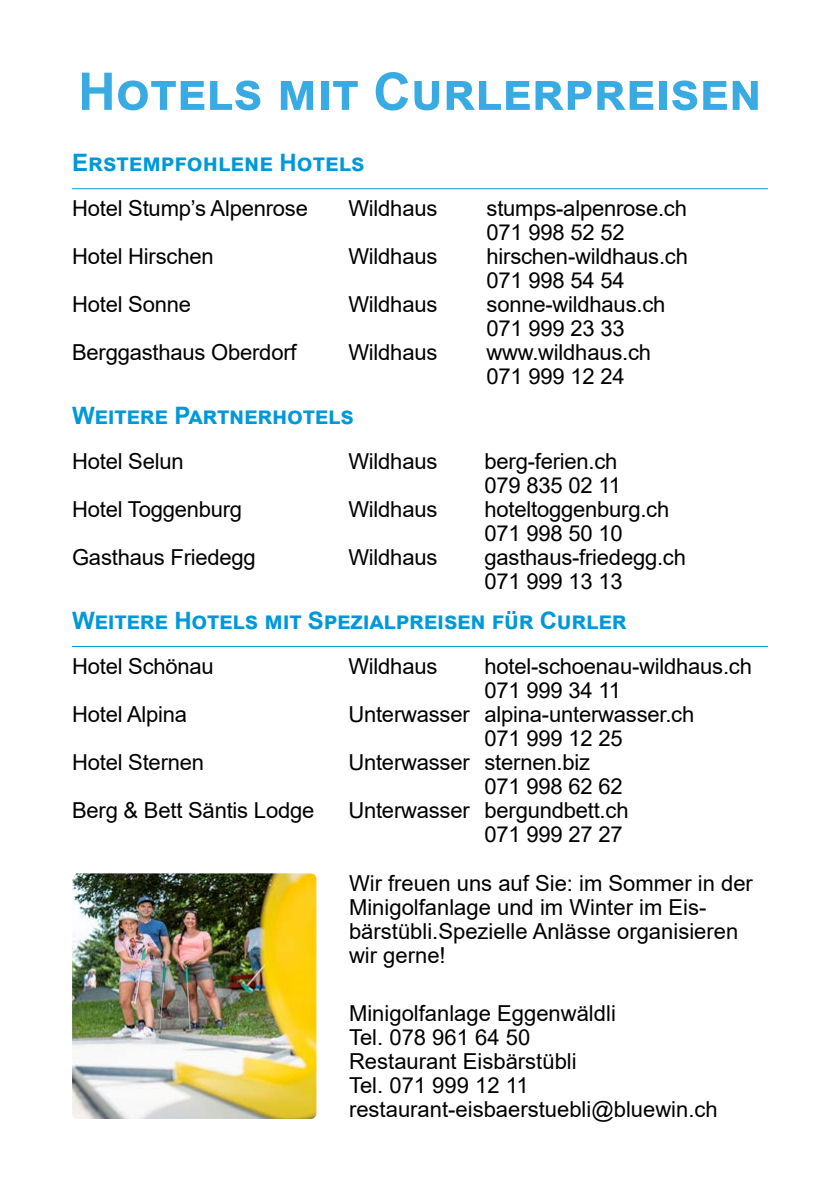
<style>
.page{position:relative;width:840px;height:1191px;background:#fff}
.page>*{position:absolute;margin:0;border:0;box-sizing:border-box;transform-origin:0 0}
.t1{font:700 52px "Arial";color:#38abe2}
.t2{font:700 24px "Arial";letter-spacing:-.01em;color:#0098d8}
.t3{font:22px/24px "Arial";letter-spacing:-.01em;color:#000}
</style>
<div class="page">
<hr style="left:72px;top:188px;width:695px;height:1px;background:#0098d8">
<hr style="left:72px;top:646px;width:695px;height:1px;background:#0098d8">
<img style="left:72px;top:873px;width:244px;height:246px">
<h1 class="t1" style="left:78px;top:55px;width:684px">Hotels mit Curlerpreisen</h1>
<p class="t2" style="left:72px;top:146px;width:294px">Erstempfohlene Hotels</p>
<p class="t3" style="left:72px;top:196px;width:237px">Hotel Stump’s Alpenrose</p>
<p class="t3" style="left:348px;top:196px;width:90px">Wildhaus</p>
<p class="t3" style="left:486px;top:196px;width:202px">stumps-alpenrose.ch<br>071 998 52 52</p>
<p class="t3" style="left:72px;top:244px;width:143px">Hotel Hirschen</p>
<p class="t3" style="left:348px;top:244px;width:90px">Wildhaus</p>
<p class="t3" style="left:486px;top:244px;width:203px">hirschen-wildhaus.ch<br>071 998 54 54</p>
<p class="t3" style="left:72px;top:292px;width:120px">Hotel Sonne</p>
<p class="t3" style="left:348px;top:292px;width:90px">Wildhaus</p>
<p class="t3" style="left:486px;top:292px;width:180px">sonne-wildhaus.ch<br>071 999 23 33</p>
<p class="t3" style="left:72px;top:340px;width:226px">Berggasthaus Oberdorf</p>
<p class="t3" style="left:348px;top:340px;width:90px">Wildhaus</p>
<p class="t3" style="left:486px;top:340px;width:166px">www.wildhaus.ch<br>071 999 12 24</p>
<p class="t2" style="left:72px;top:399px;width:283px">Weitere Partnerhotels</p>
<p class="t3" style="left:72px;top:449px;width:113px">Hotel Selun</p>
<p class="t3" style="left:348px;top:449px;width:90px">Wildhaus</p>
<p class="t3" style="left:484px;top:449px;width:138px">berg-ferien.ch<br>079 835 02 11</p>
<p class="t3" style="left:72px;top:497px;width:171px">Hotel Toggenburg</p>
<p class="t3" style="left:348px;top:497px;width:90px">Wildhaus</p>
<p class="t3" style="left:484px;top:497px;width:186px">hoteltoggenburg.ch<br>071 998 50 10</p>
<p class="t3" style="left:72px;top:545px;width:185px">Gasthaus Friedegg</p>
<p class="t3" style="left:348px;top:545px;width:90px">Wildhaus</p>
<p class="t3" style="left:484px;top:545px;width:203px">gasthaus-friedegg.ch<br>071 999 13 13</p>
<p class="t2" style="left:72px;top:604px;width:555px">Weitere Hotels mit Spezialpreisen für Curler</p>
<p class="t3" style="left:72px;top:654px;width:143px">Hotel Schönau</p>
<p class="t3" style="left:348px;top:654px;width:90px">Wildhaus</p>
<p class="t3" style="left:484px;top:654px;width:269px">hotel-schoenau-wildhaus.ch<br>071 999 34 11</p>
<p class="t3" style="left:72px;top:702px;width:116px">Hotel Alpina</p>
<p class="t3" style="left:484px;top:702px;width:211px;text-indent:-136px">Unterwasser alpina-unterwasser.ch<br>071 999 12 25</p>
<p class="t3" style="left:72px;top:750px;width:133px">Hotel Sternen</p>
<p class="t3" style="left:484px;top:750px;width:140px;text-indent:-136px">Unterwasser sternen.biz<br>071 998 62 62</p>
<p class="t3" style="left:72px;top:798px;width:243px">Berg &amp; Bett Säntis Lodge</p>
<p class="t3" style="left:348px;top:798px;width:281px;text-align:right">Unterwasser bergundbett.ch<br>071 999 27 27</p>
<p class="t3" style="left:349px;top:871px;width:405px">Wir freuen uns auf Sie: im Sommer in der<br>Minigolfanlage und im Winter im Eis&shy;bärstübli.Spezielle Anlässe organisieren wir gerne!</p>
<p class="t3" style="left:349px;top:1001px;width:370px">Minigolfanlage Eggenwäldli<br>Tel. 078 961 64 50<br>Restaurant Eisbärstübli<br>Tel. 071 999 12 11 restaurant-eisbaerstuebli@bluewin.ch</p>
</div>
